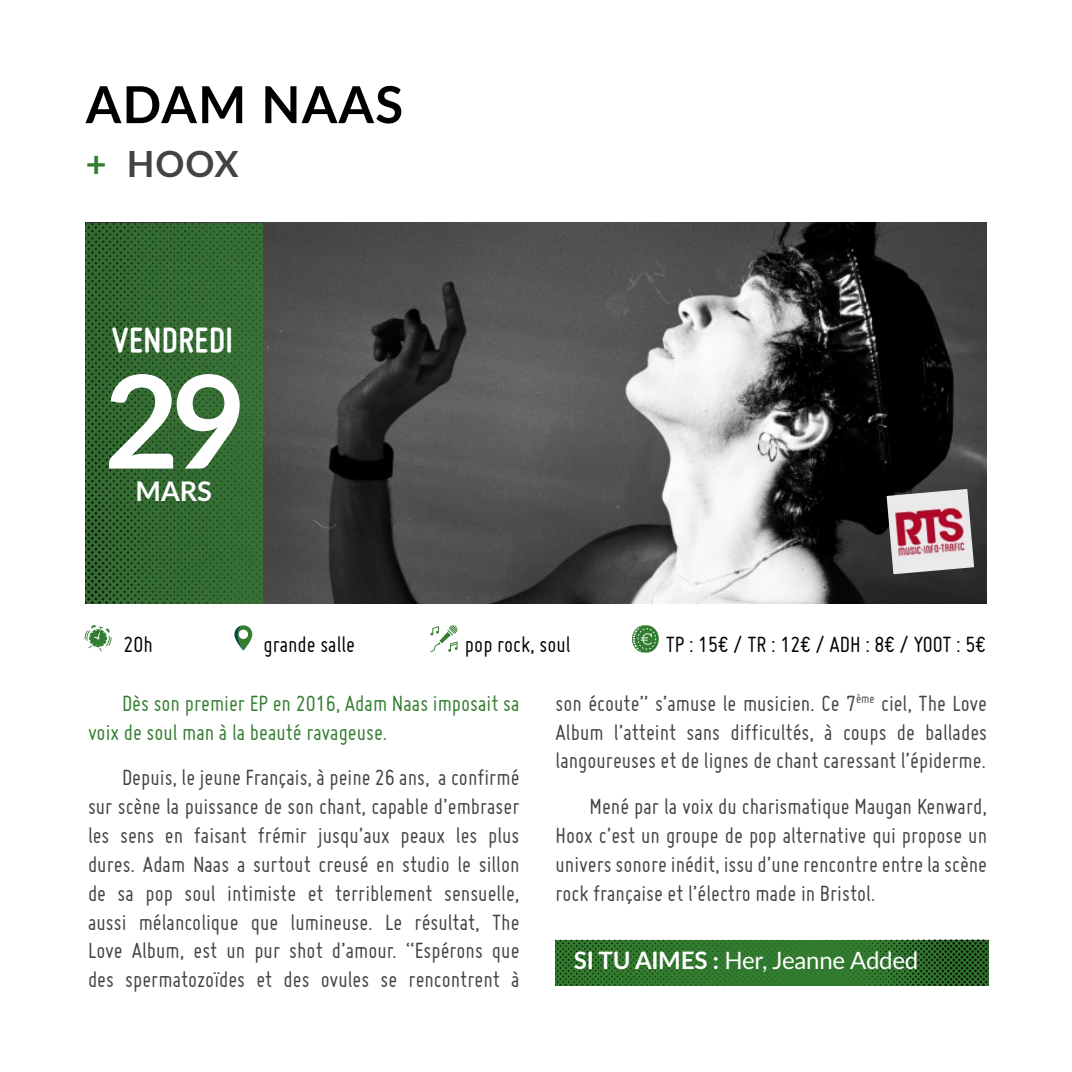
<style>
.page{position:relative;width:1072px;height:1072px;background:#fff}
.page>*{position:absolute;margin:0;border:0;box-sizing:border-box;transform-origin:0 0}
.t1{font:700 129.3px "Lato";color:#fff}
.t2{font:700 51px "Lato";letter-spacing:.025em;color:#000}
.t3{font:700 37.5px "Miso";letter-spacing:.015em;color:#fff}
.t4{font:700 36px "Lato";color:#434342}
.t5{font:700 27px "Lato";color:#fff}
.t6{font:24px/28.8px "Miso";color:#434342;text-align:justify}
.t7{font:24px/28.8px "Miso";color:#337d30}
.t8{font:24px "Miso";color:#000}
.t9{font:24px "Lato";letter-spacing:-.01em;color:#fff}
.s1{color:#337d30}
.s2{font-weight:700}
</style>
<div class="page">
<img style="left:262px;top:223px;width:724px;height:380px">
<img style="left:85px;top:223px;width:177px;height:380px">
<svg style="left:85px;top:625px;width:27px;height:26px"></svg>
<svg style="left:234px;top:625px;width:18px;height:25px"></svg>
<svg style="left:430px;top:625px;width:27px;height:27px"></svg>
<svg style="left:632px;top:625px;width:26px;height:27px"></svg>
<img style="left:555px;top:939px;width:433px;height:46px">
<img style="left:886px;top:489px;width:88px;height:85px">
<p class="t2" style="left:86px;top:67px;width:319px">ADAM NAAS</p>
<p class="t4" style="left:86px;top:137px;width:154px"><span class="s1">+</span> HOOX</p>
<p class="t3" style="left:112px;top:319px;width:123px">VENDREDI</p>
<p class="t1" style="left:104px;top:326px;width:144px">29</p>
<p class="t5" style="left:135px;top:471px;width:78px">MARS</p>
<p class="t8" style="left:123px;top:631px;width:31px">20h</p>
<p class="t8" style="left:263px;top:631px;width:93px">grande salle</p>
<p class="t8" style="left:465px;top:631px;width:107px">pop rock, soul</p>
<p class="t8" style="left:665px;top:631px;width:321px">TP : 15€ / TR : 12€ / ADH : 8€ / YOOT : 5€</p>
<p class="t7" style="left:88px;top:688px;width:433px;text-indent:34px">Dès son premier EP en 2016, Adam Naas imposait sa voix de soul man à la beauté ravageuse.</p>
<p class="t6" style="left:88px;top:763px;width:433px;text-indent:34px">Depuis, le jeune Français, à peine 26 ans, a confirmé sur scène la puissance de son chant, capable d’embraser les sens en faisant frémir jusqu’aux peaux les plus dures. Adam Naas a surtout creusé en studio le sillon de sa pop soul intimiste et terriblement sensuelle, aussi mélancolique que lumineuse. Le résultat, The Love Album, est un pur shot d’amour. “Espérons que des spermatozoïdes et des ovules se rencontrent à</p>
<p class="t6" style="left:555px;top:688px;width:433px">son écoute” s’amuse le musicien. Ce 7<sup>ème</sup> ciel, The Love Album l’atteint sans difficultés, à coups de ballades langoureuses et de lignes de chant caressant l’épiderme.</p>
<p class="t6" style="left:555px;top:791px;width:433px;text-indent:34px">Mené par la voix du charismatique Maugan Kenward, Hoox c’est un groupe de pop alternative qui propose un univers sonore inédit, issu d’une rencontre entre la scène rock française et l’électro made in Bristol.</p>
<p class="t9" style="left:574px;top:942px;width:346px"><span class="s2">SI TU AIMES :</span> Her, Jeanne Added</p>
</div>
